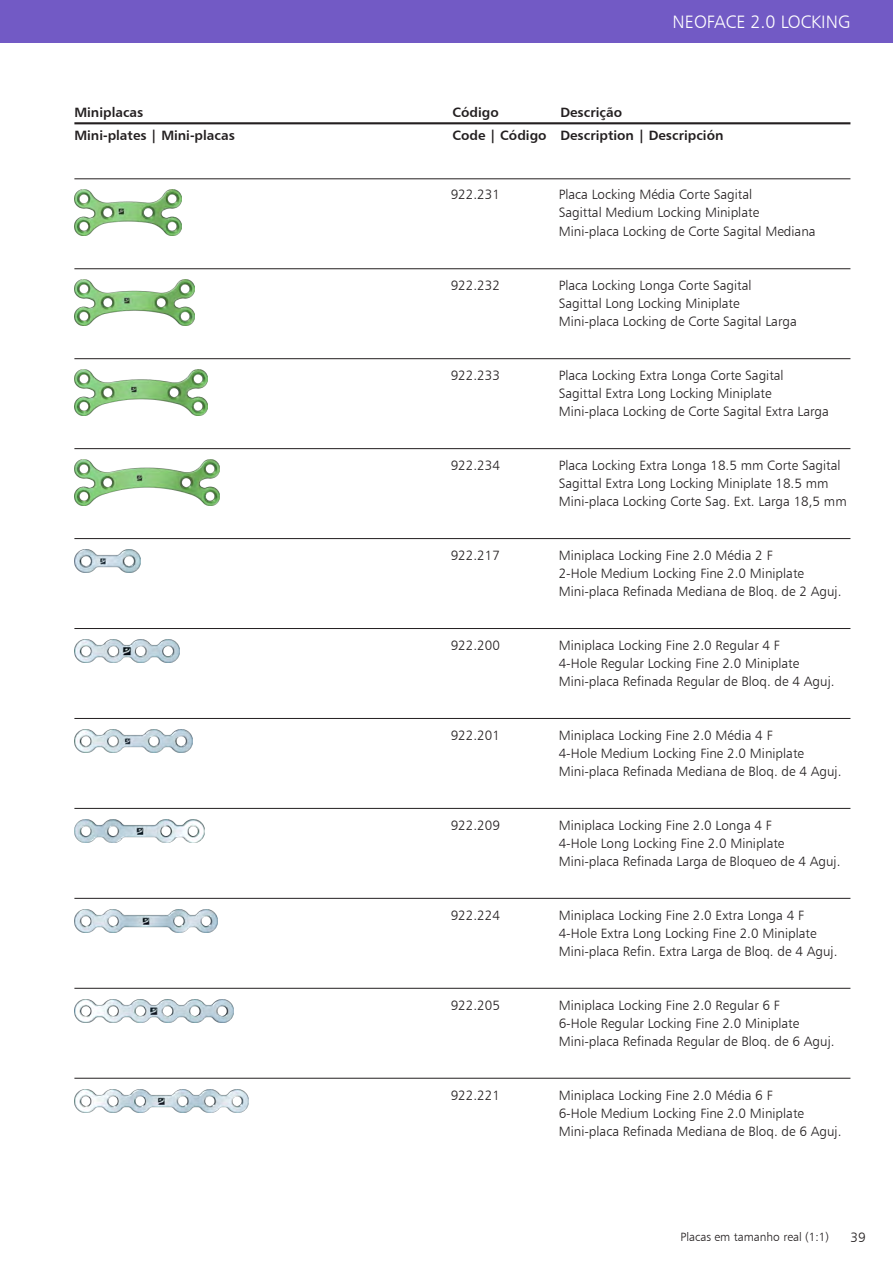
<style>
.page{position:relative;width:893px;height:1263px;background:#fff}
.page>*{position:absolute;margin:0;border:0;box-sizing:border-box;transform-origin:0 0}
.t1{font:18px "Humanist 777 BT Light B";color:#fff}
.Texto-Produto{font:13.5px "Humanist 777 BT Light B";color:#231f20}
.Cabecalho{font:13.5px "Humanist 777 BT Bold B";color:#231f20}
.Rodape{font:12px "Humanist 777 BT Light B";color:#231f20}
</style>
<div class="page">
<div style="left:0;top:0;width:893px;height:43px;background:#725ac5"></div>
<img style="left:74px;top:549px;width:66px;height:23px">
<img style="left:74px;top:639px;width:105px;height:23px">
<img style="left:74px;top:729px;width:119px;height:23px">
<img style="left:74px;top:819px;width:131px;height:23px">
<img style="left:74px;top:909px;width:144px;height:23px">
<img style="left:74px;top:999px;width:160px;height:23px">
<img style="left:74px;top:1089px;width:175px;height:23px">
<img style="left:74px;top:189px;width:108px;height:47px">
<img style="left:74px;top:279px;width:120px;height:47px">
<img style="left:74px;top:369px;width:133px;height:47px">
<img style="left:74px;top:459px;width:146px;height:47px">
<hr style="left:74px;top:122px;width:776px;height:2px;background:#231f20">
<hr style="left:74px;top:179px;width:776px;height:1px;background:#231f20">
<hr style="left:74px;top:1078px;width:776px;height:1px;background:#231f20">
<hr style="left:74px;top:268px;width:776px;height:1px;background:#231f20">
<hr style="left:74px;top:358px;width:776px;height:1px;background:#231f20">
<hr style="left:74px;top:448px;width:776px;height:1px;background:#231f20">
<hr style="left:74px;top:538px;width:776px;height:1px;background:#231f20">
<hr style="left:74px;top:628px;width:776px;height:1px;background:#231f20">
<hr style="left:74px;top:718px;width:776px;height:1px;background:#231f20">
<hr style="left:74px;top:808px;width:776px;height:1px;background:#231f20">
<hr style="left:74px;top:898px;width:776px;height:1px;background:#231f20">
<hr style="left:74px;top:988px;width:776px;height:1px;background:#231f20">
<p class="Cabecalho" style="left:74px;top:103px;width:70px">Miniplacas</p>
<p class="Cabecalho" style="left:452px;top:103px;width:48px">Código</p>
<p class="Cabecalho" style="left:560px;top:103px;width:63px">Descrição</p>
<h1 class="t1" style="left:673px;top:11px;width:179px">NEOFACE 2.0 LOCKING</h1>
<p class="Cabecalho" style="left:74px;top:127px;width:162px">Mini-plates | Mini-placas</p>
<p class="Cabecalho" style="left:452px;top:127px;width:273px">Code | Código Description | Descripción</p>
<p class="Texto-Produto" style="left:451px;top:186px;width:51px">922.231</p>
<p class="Texto-Produto" style="left:559px;top:186px;width:195px">Placa Locking Média Corte Sagital</p>
<p class="Texto-Produto" style="left:559px;top:204px;width:202px">Sagittal Medium Locking Miniplate</p>
<p class="Texto-Produto" style="left:559px;top:222px;width:258px">Mini-placa Locking de Corte Sagital Mediana</p>
<p class="Texto-Produto" style="left:451px;top:276px;width:51px">922.232</p>
<p class="Texto-Produto" style="left:559px;top:276px;width:194px">Placa Locking Longa Corte Sagital</p>
<p class="Texto-Produto" style="left:559px;top:294px;width:182px">Sagittal Long Locking Miniplate</p>
<p class="Texto-Produto" style="left:559px;top:312px;width:240px">Mini-placa Locking de Corte Sagital Larga</p>
<p class="Texto-Produto" style="left:451px;top:366px;width:51px">922.233</p>
<p class="Texto-Produto" style="left:559px;top:366px;width:226px">Placa Locking Extra Longa Corte Sagital</p>
<p class="Texto-Produto" style="left:559px;top:384px;width:214px">Sagittal Extra Long Locking Miniplate</p>
<p class="Texto-Produto" style="left:559px;top:402px;width:272px">Mini-placa Locking de Corte Sagital Extra Larga</p>
<p class="Texto-Produto" style="left:451px;top:456px;width:51px">922.234</p>
<p class="Texto-Produto" style="left:559px;top:456px;width:283px">Placa Locking Extra Longa 18.5 mm Corte Sagital</p>
<p class="Texto-Produto" style="left:559px;top:474px;width:271px">Sagittal Extra Long Locking Miniplate 18.5 mm</p>
<p class="Texto-Produto" style="left:559px;top:492px;width:289px">Mini-placa Locking Corte Sag. Ext. Larga 18,5 mm</p>
<p class="Texto-Produto" style="left:451px;top:546px;width:51px">922.217</p>
<p class="Texto-Produto" style="left:559px;top:546px;width:215px">Miniplaca Locking Fine 2.0 Média 2 F</p>
<p class="Texto-Produto" style="left:559px;top:564px;width:247px">2-Hole Medium Locking Fine 2.0 Miniplate</p>
<p class="Texto-Produto" style="left:559px;top:582px;width:284px">Mini-placa Refinada Mediana de Bloq. de 2 Aguj.</p>
<p class="Texto-Produto" style="left:451px;top:636px;width:51px">922.200</p>
<p class="Texto-Produto" style="left:559px;top:636px;width:223px">Miniplaca Locking Fine 2.0 Regular 4 F</p>
<p class="Texto-Produto" style="left:559px;top:654px;width:242px">4-Hole Regular Locking Fine 2.0 Miniplate</p>
<p class="Texto-Produto" style="left:559px;top:672px;width:277px">Mini-placa Refinada Regular de Bloq. de 4 Aguj.</p>
<p class="Texto-Produto" style="left:451px;top:726px;width:51px">922.201</p>
<p class="Texto-Produto" style="left:559px;top:726px;width:215px">Miniplaca Locking Fine 2.0 Média 4 F</p>
<p class="Texto-Produto" style="left:559px;top:744px;width:247px">4-Hole Medium Locking Fine 2.0 Miniplate</p>
<p class="Texto-Produto" style="left:559px;top:762px;width:284px">Mini-placa Refinada Mediana de Bloq. de 4 Aguj.</p>
<p class="Texto-Produto" style="left:451px;top:816px;width:51px">922.209</p>
<p class="Texto-Produto" style="left:559px;top:816px;width:215px">Miniplaca Locking Fine 2.0 Longa 4 F</p>
<p class="Texto-Produto" style="left:559px;top:834px;width:227px">4-Hole Long Locking Fine 2.0 Miniplate</p>
<p class="Texto-Produto" style="left:559px;top:852px;width:283px">Mini-placa Refinada Larga de Bloqueo de 4 Aguj.</p>
<p class="Texto-Produto" style="left:451px;top:906px;width:51px">922.224</p>
<p class="Texto-Produto" style="left:559px;top:906px;width:247px">Miniplaca Locking Fine 2.0 Extra Longa 4 F</p>
<p class="Texto-Produto" style="left:559px;top:924px;width:259px">4-Hole Extra Long Locking Fine 2.0 Miniplate</p>
<p class="Texto-Produto" style="left:559px;top:942px;width:280px">Mini-placa Refin. Extra Larga de Bloq. de 4 Aguj.</p>
<p class="Texto-Produto" style="left:451px;top:996px;width:51px">922.205</p>
<p class="Texto-Produto" style="left:559px;top:996px;width:223px">Miniplaca Locking Fine 2.0 Regular 6 F</p>
<p class="Texto-Produto" style="left:559px;top:1014px;width:242px">6-Hole Regular Locking Fine 2.0 Miniplate</p>
<p class="Texto-Produto" style="left:559px;top:1032px;width:277px">Mini-placa Refinada Regular de Bloq. de 6 Aguj.</p>
<p class="Texto-Produto" style="left:451px;top:1086px;width:51px">922.221</p>
<p class="Texto-Produto" style="left:559px;top:1086px;width:215px">Miniplaca Locking Fine 2.0 Média 6 F</p>
<p class="Texto-Produto" style="left:559px;top:1104px;width:247px">6-Hole Medium Locking Fine 2.0 Miniplate</p>
<p class="Texto-Produto" style="left:559px;top:1122px;width:284px">Mini-placa Refinada Mediana de Bloq. de 6 Aguj.</p>
<p class="Rodape" style="left:680px;top:1229px;width:150px">Placas em tamanho real (1:1)</p>
<p class="Texto-Produto" style="left:850px;top:1228px;width:17px">39</p>
</div>
